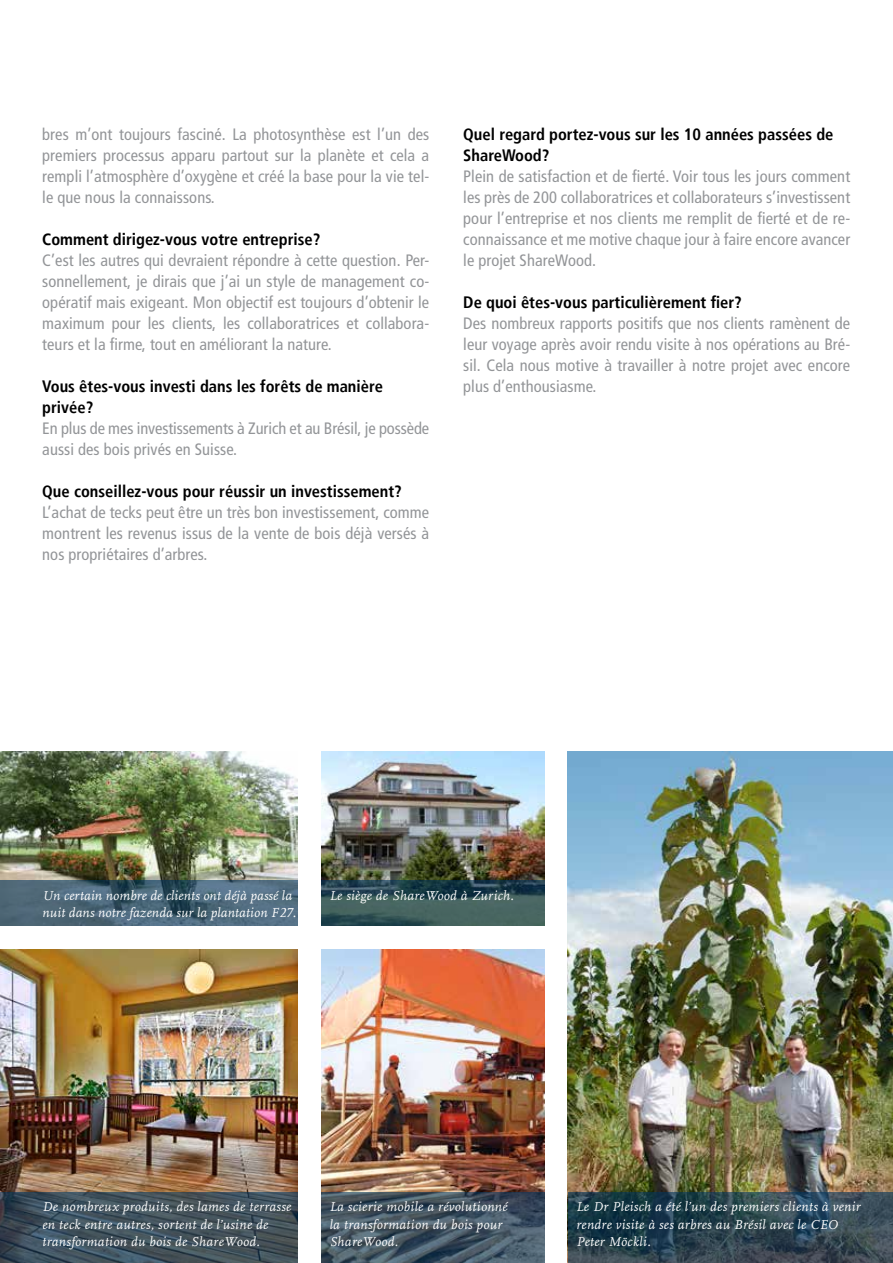
<style>
.page{position:relative;width:893px;height:1263px;background:#fff}
.page>*{position:absolute;margin:0;border:0;box-sizing:border-box;transform-origin:0 0}
.t1{font:condensed 16.5px/21px "Frutiger LT";letter-spacing:.005em;color:#939598;text-align:justify}
.t2{font:700 condensed 16.5px/21px "Frutiger LT";color:#000}
.t3{font:italic 13.5px/17.2px "Scala Offc";letter-spacing:.025em;color:#fff}
</style>
<div class="page">
<img style="left:321px;top:949px;width:223px;height:243px">
<img style="left:321px;top:752px;width:223px;height:128px">
<img style="left:0;top:752px;width:298px;height:128px">
<img style="left:0;top:949px;width:298px;height:243px">
<img style="left:568px;top:752px;width:325px;height:440px">
<svg style="left:0;top:880px;width:298px;height:46px;background:#4a6677"></svg>
<svg style="left:321px;top:880px;width:223px;height:46px;background:#345356"></svg>
<svg style="left:321px;top:1192px;width:223px;height:71px;background:#445563"></svg>
<svg style="left:568px;top:1192px;width:325px;height:71px;background:#2b434f"></svg>
<svg style="left:0;top:1192px;width:298px;height:71px;background:#3f4f5a"></svg>
<p class="t1" style="left:42px;top:124px;width:388px">bres m’ont toujours fasciné. La photosynthèse est l’un des premiers processus apparu partout sur la planète et cela a rempli l’atmosphère d’oxygène et créé la base pour la vie tel&shy;le que nous la connaissons.</p>
<p class="t2" style="left:42px;top:229px;width:280px">Comment dirigez-vous votre entreprise?</p>
<p class="t1" style="left:42px;top:250px;width:388px">C’est les autres qui devraient répondre à cette question. Per&shy;sonnellement, je dirais que j’ai un style de management co&shy;opératif mais exigeant. Mon objectif est toujours d’obtenir le maximum pour les clients, les collaboratrices et collabora&shy;teurs et la firme, tout en améliorant la nature.</p>
<p class="t2" style="left:42px;top:376px;width:342px">Vous êtes-vous investi dans les forêts de manière privée?</p>
<p class="t1" style="left:42px;top:418px;width:388px">En plus de mes investissements à Zurich et au Brésil, je possède aussi des bois privés en Suisse.</p>
<p class="t2" style="left:42px;top:481px;width:361px">Que conseillez-vous pour réussir un investissement?</p>
<p class="t1" style="left:42px;top:502px;width:388px">L’achat de tecks peut être un très bon investissement, comme montrent les revenus issus de la vente de bois déjà versés à nos propriétaires d’arbres.</p>
<p class="t2" style="left:463px;top:124px;width:372px">Quel regard portez-vous sur les 10 années passées de<br>ShareWood?</p>
<p class="t1" style="left:463px;top:166px;width:388px">Plein de satisfaction et de fierté. Voir tous les jours comment les près de 200 collaboratrices et collaborateurs s’investissent pour l’entreprise et nos clients me remplit de fierté et de re&shy;connaissance et me motive chaque jour à faire encore avancer le projet ShareWood.</p>
<p class="t2" style="left:463px;top:292px;width:280px">De quoi êtes-vous particulièrement fier?</p>
<p class="t1" style="left:463px;top:313px;width:388px">Des nombreux rapports positifs que nos clients ramènent de leur voyage après avoir rendu visite à nos opérations au Bré&shy;sil. Cela nous motive à travailler à notre projet avec encore plus d’enthousiasme.</p>
<p class="t3" style="left:43px;top:887px;width:255px">Un certain nombre de clients ont déjà passé la nuit dans notre fazenda sur la plantation F27.</p>
<p class="t3" style="left:330px;top:887px;width:186px">Le siège de ShareWood à Zurich.</p>
<p class="t3" style="left:43px;top:1198px;width:250px">De nombreux produits, des lames de terrasse en teck entre autres, sortent de l’usine de transformation du bois de ShareWood.</p>
<p class="t3" style="left:330px;top:1198px;width:180px">La scierie mobile a révolutionné la transformation du bois pour<br>ShareWood.</p>
<p class="t3" style="left:576px;top:1198px;width:286px">Le Dr Pleisch a été l’un des premiers clients à venir rendre visite à ses arbres au Brésil avec le CEO<br>Peter Möckli.</p>
</div>
